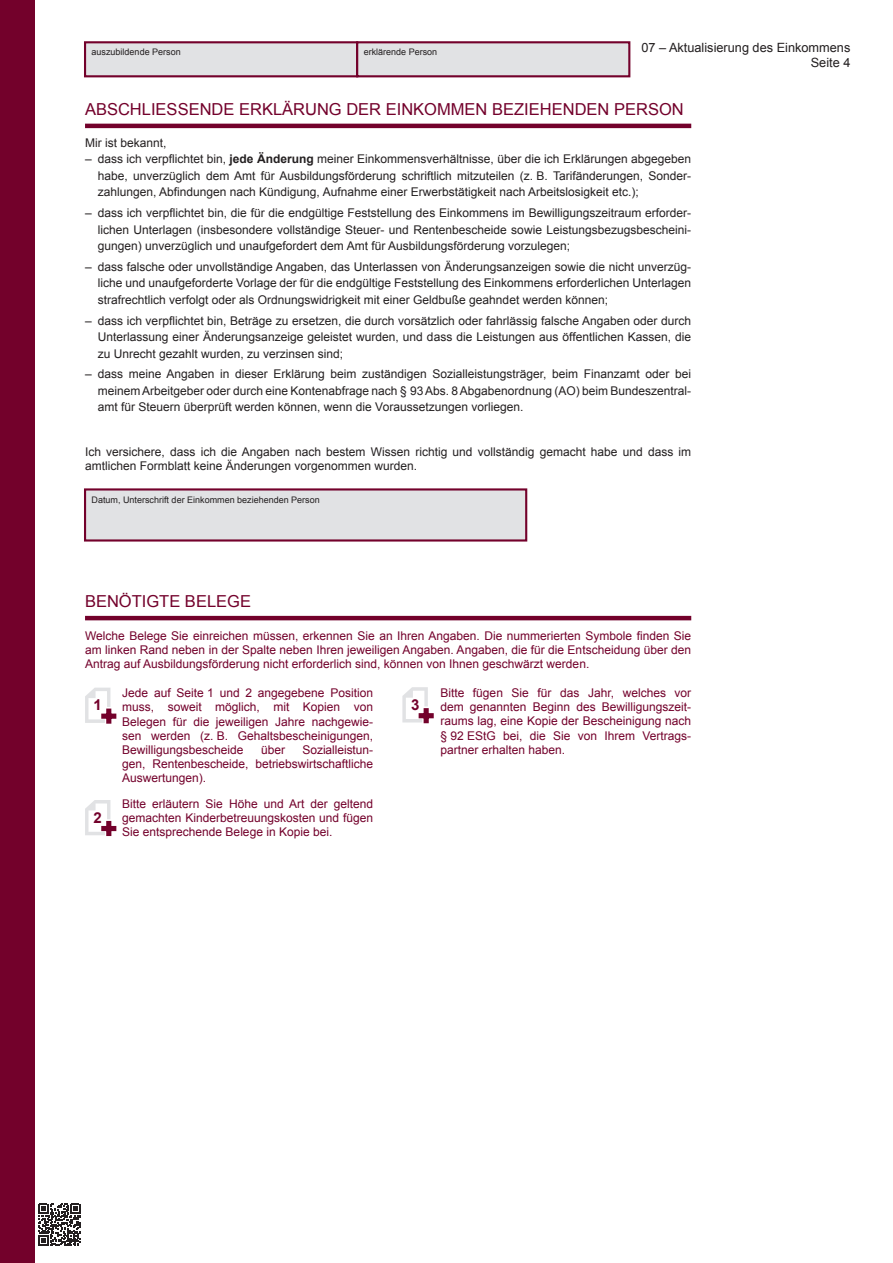
<style>
.page{position:relative;width:893px;height:1263px;background:#fff}
.page>*{position:absolute;margin:0;border:0;box-sizing:border-box;transform-origin:0 0}
.t1{font:16.5px "Arial";color:#73012b}
.t2{font:700 15px "Arial";color:#73012b}
.t3{font:12.75px/15.3px "Arial";color:#231f20;text-align:right}
.t4{font:12px/16.5px "Arial";color:#231f20;text-align:justify}
.t5{font:12px/14.2px "Arial";color:#73012b;text-align:justify}
.t6{font:9px "Arial";color:#231f20}
.s1{font-weight:700}
</style>
<div class="page">
<hr style="left:85px;top:616px;width:606px;height:4px;background:#73012b">
<svg style="left:85px;top:688px;width:32px;height:36px"></svg>
<hr style="left:85px;top:124px;width:606px;height:4px;background:#73012b">
<div style="left:85px;top:489px;width:441px;height:51px;background:#e1e2e4"></div>
<div style="left:84px;top:488px;width:443px;height:53px;border:2px solid #73012b"></div>
<div style="left:0;top:0;width:34px;height:1263px;background:#73012b"></div>
<div style="left:85px;top:42px;width:272px;height:34px;background:#e1e2e4"></div>
<div style="left:84px;top:41px;width:274px;height:36px;border:2px solid #73012b"></div>
<div style="left:357px;top:42px;width:272px;height:34px;background:#e1e2e4"></div>
<div style="left:356px;top:41px;width:274px;height:36px;border:2px solid #73012b"></div>
<svg style="left:85px;top:800px;width:32px;height:37px"></svg>
<svg style="left:402px;top:687px;width:32px;height:37px"></svg>
<svg style="left:38px;top:1203px;width:42px;height:43px"></svg>
<p class="t3" style="left:641px;top:40px;width:211px">07 – Aktualisierung des Einkommens<br>Seite 4</p>
<h1 class="t1" style="left:85px;top:99px;width:600px">ABSCHLIESSENDE ERKLÄRUNG DER EINKOMMEN BEZIEHENDEN PERSON</h1>
<p class="t4" style="left:85px;top:135px;width:83px">Mir ist bekannt,</p>
<p class="t4" style="left:98px;top:151px;width:595px;text-indent:-13px">– dass ich verpflichtet bin, <span class="s1">jede Änderung</span> meiner Einkommensverhältnisse, über die ich Erklärungen abgegeben habe, unverzüglich dem Amt für Ausbildungsförderung schriftlich mitzuteilen (z. B. Tarifänderungen, Sonder&shy;zahlungen, Abfindungen nach Kündigung, Aufnahme einer Erwerbstätigkeit nach Arbeitslosigkeit etc.);</p>
<p class="t4" style="left:98px;top:205px;width:595px;text-indent:-13px">– dass ich verpflichtet bin, die für die endgültige Feststellung des Einkommens im Bewilligungszeitraum erforder&shy;lichen Unterlagen (insbesondere vollständige Steuer- und Rentenbescheide sowie Leistungsbezugsbescheini&shy;gungen) unverzüglich und unaufgefordert dem Amt für Ausbildungsförderung vorzulegen;</p>
<p class="t4" style="left:98px;top:259px;width:595px;text-indent:-13px">– dass falsche oder unvollständige Angaben, das Unterlassen von Änderungsanzeigen sowie die nicht unverzüg&shy;liche und unaufgeforderte Vorlage der für die endgültige Feststellung des Einkommens erforderlichen Unterlagen strafrechtlich verfolgt oder als Ordnungswidrigkeit mit einer Geldbuße geahndet werden können;</p>
<p class="t4" style="left:98px;top:312px;width:595px;text-indent:-13px">– dass ich verpflichtet bin, Beträge zu ersetzen, die durch vorsätzlich oder fahrlässig falsche Angaben oder durch Unterlassung einer Änderungsanzeige geleistet wurden, und dass die Leistungen aus öffentlichen Kassen, die zu Unrecht gezahlt wurden, zu verzinsen sind;</p>
<p class="t4" style="left:98px;top:366px;width:595px;text-indent:-13px">– dass meine Angaben in dieser Erklärung beim zuständigen Sozialleistungsträger, beim Finanzamt oder bei meinem Arbeitgeber oder durch eine Kontenabfrage nach § 93 Abs. 8 Abgabenordnung (AO) beim Bundeszentral&shy;amt für Steuern überprüft werden können, wenn die Voraussetzungen vorliegen.</p>
<p class="t6" style="left:92px;top:46px;width:91px">auszubildende Person</p>
<p class="t6" style="left:364px;top:46px;width:75px">erklärende Person</p>
<p class="t4" style="left:85px;top:445px;width:608px;line-height:14.4px">Ich versichere, dass ich die Angaben nach bestem Wissen richtig und vollständig gemacht habe und dass im amtlichen Formblatt keine Änderungen vorgenommen wurden.</p>
<p class="t6" style="left:92px;top:493px;width:230px">Datum, Unterschrift der Einkommen beziehenden Person</p>
<h1 class="t1" style="left:85px;top:591px;width:167px">BENÖTIGTE BELEGE</h1>
<p class="t5" style="left:85px;top:629px;width:608px">Welche Belege Sie einreichen müssen, erkennen Sie an Ihren Angaben. Die nummerierten Symbole finden Sie am linken Rand neben in der Spalte neben Ihren jeweiligen Angaben. Angaben, die für die Entscheidung über den Antrag auf Ausbildungsförderung nicht erforderlich sind, können von Ihnen geschwärzt werden.</p>
<p class="t2" style="left:94px;top:695px;width:10px">1</p>
<p class="t2" style="left:94px;top:807px;width:10px">2</p>
<p class="t5" style="left:122px;top:686px;width:252px">Jede auf Seite 1 und 2 angegebene Position muss, soweit möglich, mit Kopien von Belegen für die jeweiligen Jahre nachgewie&shy;sen werden (z. B. Gehaltsbescheinigungen, Bewilligungsbescheide</p>
<p class="t5" style="left:122px;top:743px;width:252px;text-indent:180px">Sozialleistun&shy;gen, Rentenbescheide, betriebswirtschaftliche Auswertungen).</p>
<p class="t5" style="left:122px;top:796px;width:252px">Bitte erläutern Sie Höhe und Art der geltend gemachten Kinderbetreuungskosten und fügen Sie entsprechende Belege in Kopie bei.</p>
<p class="t5" style="left:261px;top:743px;width:25px">über</p>
<p class="t2" style="left:411px;top:695px;width:10px">3</p>
<p class="t5" style="left:440px;top:686px;width:252px">Bitte fügen Sie für das Jahr, welches vor dem genannten Beginn des Bewilligungszeit&shy;raums lag, eine Kopie der Bescheinigung nach § 92 EStG bei, die Sie von Ihrem Vertrags&shy;partner erhalten haben.</p>
</div>
